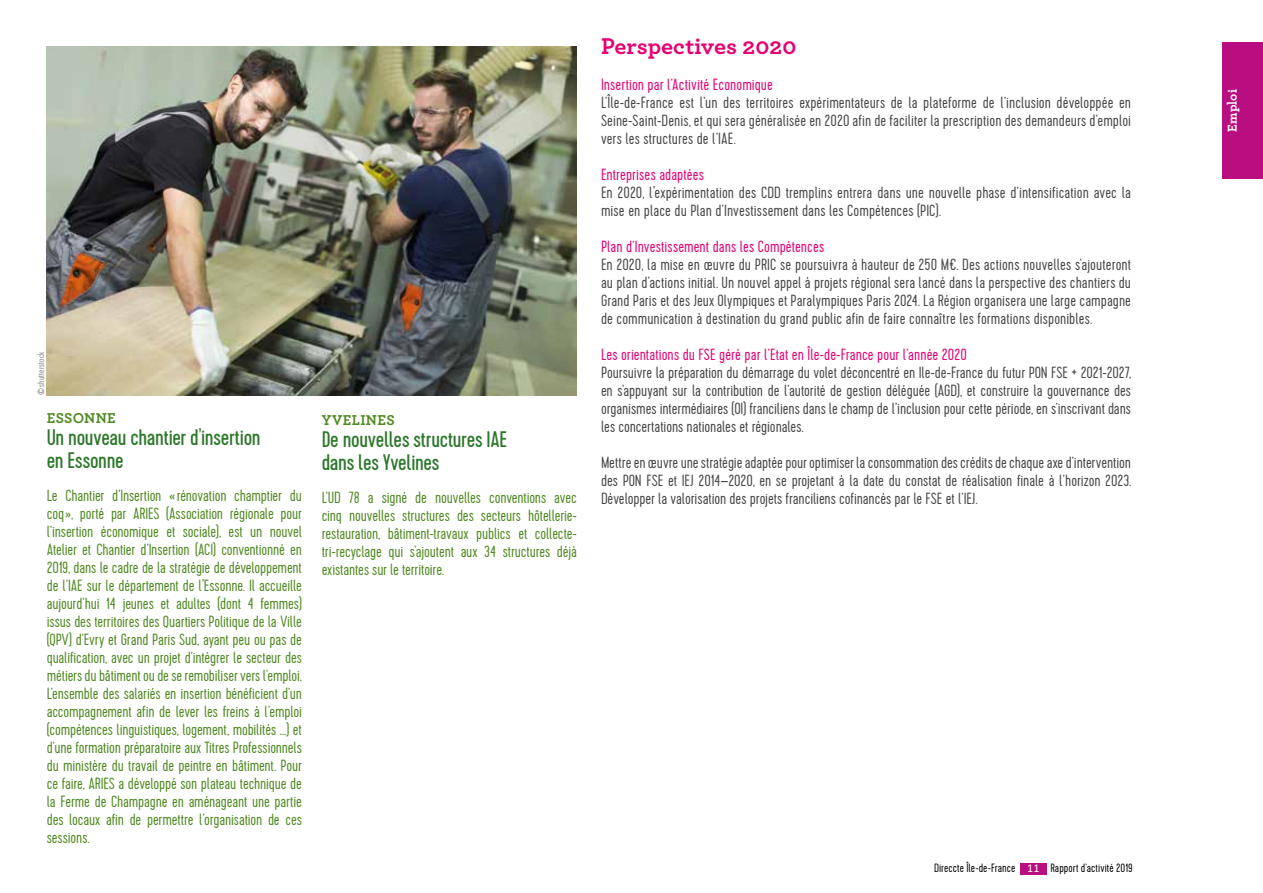
<style>
.page{position:relative;width:1263px;height:893px;background:#fff}
.page>*{position:absolute;margin:0;border:0;box-sizing:border-box;transform-origin:0 0}
.t1{font:700 24px "Archer Pro";color:#e60071}
.t2{font:22.5px/22.5px "Cervo";letter-spacing:-.015em;color:#2c772a}
.t3{font:300 16.2px/18px "Cervo";letter-spacing:.005em;color:#484848;text-align:justify}
.t4{font:300 16.2px/18px "Cervo";letter-spacing:-.01em;color:#508a23;text-align:justify}
.t5{font:300 16.2px "Cervo";letter-spacing:.005em;color:#e60071}
.t6{font:700 15px "Archer Pro";letter-spacing:.02em;color:#508a23}
.t7{font:700 13.5px "Archer Pro";letter-spacing:.015em;color:#fff}
.t8{font:300 12px "Cervo";letter-spacing:.005em;color:#000}
.t9{font:300 9px "Cervo";letter-spacing:.015em;color:#818080}
.s1{font-family:"Calibri";font-weight:400;color:#fff}
</style>
<div class="page">
<div style="left:1222px;top:43px;width:41px;height:136px;background:#b80e80"></div>
<div style="left:1020px;top:863px;width:26px;height:11px;background:#b80e80"></div>
<img style="left:47px;top:47px;width:530px;height:349px">
<p class="t9" style="left:36px;top:395px;width:45px;rotate:-90deg">© shutterstock</p>
<p class="t6" style="left:47px;top:406px;width:71px">ESSONNE</p>
<h2 class="t2" style="left:47px;top:427px;width:215px">Un nouveau chantier d'insertion en Essonne</h2>
<p class="t4" style="left:47px;top:487px;width:257px">Le Chantier d’Insertion «rénovation champtier du coq», porté par ARIES (Association régionale pour l’insertion économique et sociale), est un nouvel Atelier et Chantier d’Insertion (ACI) conventionné en 2019, dans le cadre de la stratégie de développement de l’IAE sur le département de l'Essonne. Il accueille aujourd’hui 14 jeunes et adultes (dont 4 femmes) issus des territoires des Quartiers Politique de la Ville (QPV) d’Evry et Grand Paris Sud, ayant peu ou pas de qualification, avec un projet d’intégrer le secteur des métiers du bâtiment ou de se remobiliser vers l’emploi.<br>L’ensemble des salariés en insertion bénéficient d’un accompagnement afin de lever les freins à l’emploi (compétences linguistiques, logement, mobilités …) et d’une formation préparatoire aux Titres Professionnels du ministère du travail de peintre en bâtiment. Pour ce faire, ARIES a développé son plateau technique de la Ferme de Champagne en aménageant une partie des locaux afin de permettre l’organisation de ces sessions.</p>
<p class="t6" style="left:322px;top:408px;width:74px">YVELINES</p>
<h2 class="t2" style="left:322px;top:429px;width:187px">De nouvelles structures IAE dans les Yvelines</h2>
<p class="t4" style="left:322px;top:489px;width:257px">L’UD 78 a signé de nouvelles conventions avec cinq nouvelles structures des secteurs hôtellerie&shy;restauration, bâtiment-travaux publics et collecte&shy;tri-recyclage qui s’ajoutent aux 34 structures déjà existantes sur le territoire.</p>
<h1 class="t1" style="left:601px;top:27px;width:197px">Perspectives 2020</h1>
<p class="t5" style="left:601px;top:75px;width:173px">Insertion par l’Activité Economique</p>
<p class="t3" style="left:601px;top:94px;width:532px">L’Île-de-France est l’un des territoires expérimentateurs de la plateforme de l’inclusion développée en Seine-Saint-Denis, et qui sera généralisée en 2020 afin de faciliter la prescription des demandeurs d’emploi vers les structures de l’IAE.</p>
<p class="t5" style="left:601px;top:165px;width:104px">Entreprises adaptées</p>
<p class="t3" style="left:601px;top:184px;width:532px">En 2020, l'expérimentation des CDD tremplins entrera dans une nouvelle phase d’intensification avec la mise en place du Plan d’Investissement dans les Compétences (PIC).</p>
<p class="t5" style="left:601px;top:237px;width:225px">Plan d’Investissement dans les Compétences</p>
<p class="t3" style="left:601px;top:256px;width:532px">En 2020, la mise en œuvre du PRIC se poursuivra à hauteur de 250 M€. Des actions nouvelles s’ajouteront au plan d’actions initial. Un nouvel appel à projets régional sera lancé dans la perspective des chantiers du Grand Paris et des Jeux Olympiques et Paralympiques Paris 2024. La Région organisera une large campagne de communication à destination du grand public afin de faire connaître les formations disponibles.</p>
<p class="t5" style="left:601px;top:345px;width:367px">Les orientations du FSE géré par l’Etat en Île-de-France pour l’année 2020</p>
<p class="t3" style="left:601px;top:364px;width:532px">Poursuivre la préparation du démarrage du volet déconcentré en Ile-de-France du futur PON FSE + 2021-2027, en s’appuyant sur la contribution de l’autorité de gestion déléguée (AGD), et construire la gouvernance des organismes intermédiaires (OI) franciliens dans le champ de l’inclusion pour cette période, en s’inscrivant dans les concertations nationales et régionales.</p>
<p class="t3" style="left:601px;top:454px;width:532px">Mettre en œuvre une stratégie adaptée pour optimiser la consommation des crédits de chaque axe d’intervention des PON FSE et IEJ 2014–2020, en se projetant à la date du constat de réalisation finale à l’horizon 2023.<br>Développer la valorisation des projets franciliens cofinancés par le FSE et l’IEJ.</p>
<p class="t8" style="left:934px;top:861px;width:200px">Direccte Île-de-France <span class="s1">11</span> Rapport d’activité 2019</p>
<p class="t7" style="left:1221px;top:132px;width:45px;rotate:-90deg">Emploi</p>
</div>
